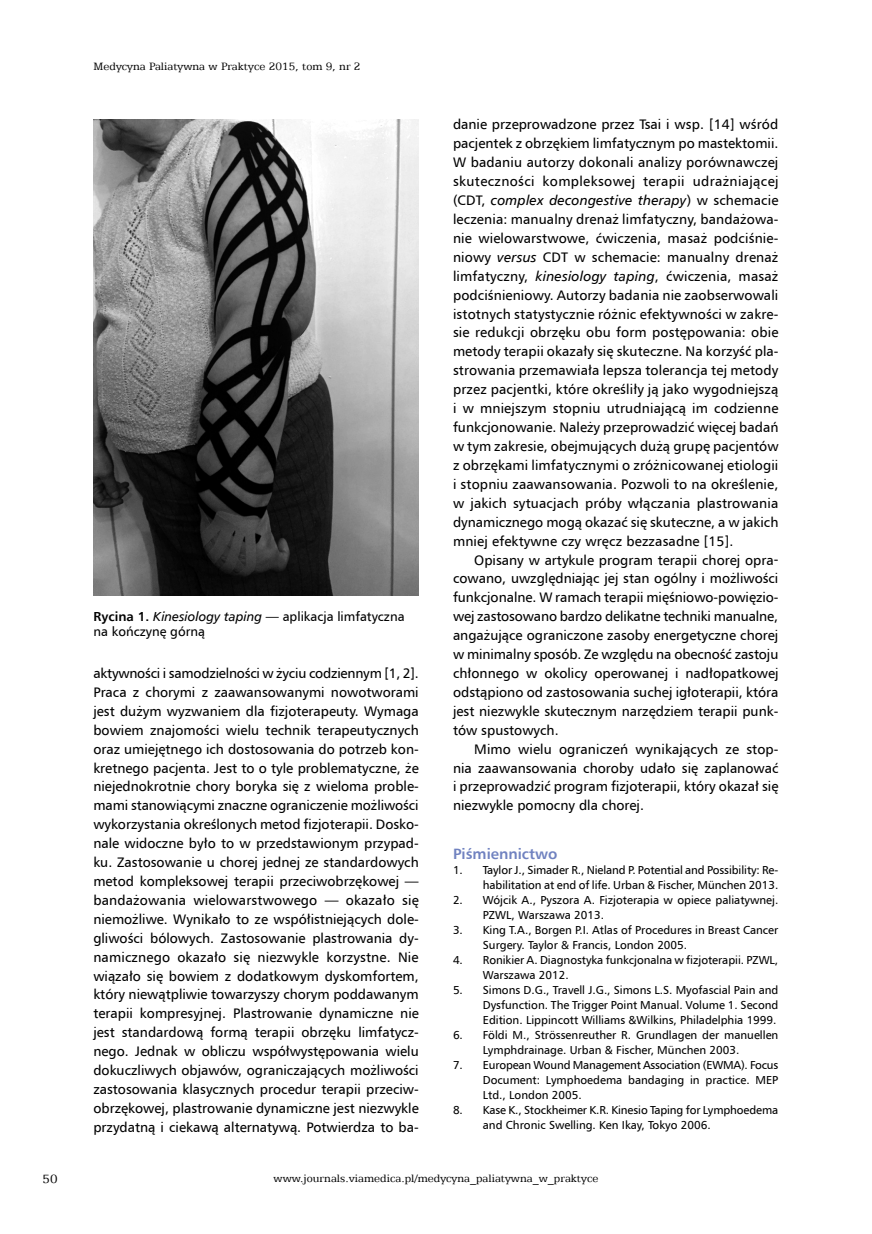
<style>
.page{position:relative;width:872px;height:1234px;background:#fff}
.page>*{position:absolute;margin:0;border:0;box-sizing:border-box;transform-origin:0 0}
.t1{font:700 15px "Humnst 777 EU";color:#7082c0}
.t2{font:13.8px/18.9px "Humnst 777 EU";letter-spacing:.01em;color:#000;text-align:justify}
.t3{font:13.5px "Egyptian 505 EU";color:#000}
.t4{font:13.05px/15.6px "Humnst 777 EU";color:#000}
.t5{font:12px "Egyptian 505 EU";color:#000}
.t6{font:11.55px/15px "Humnst 777 EU";color:#000}
.s1{font-weight:700}
.s2{font-style:italic}
</style>
<div class="page">
<img style="left:93px;top:119px;width:326px;height:476px">
<p class="t5" style="left:94px;top:60px;width:268px">Medycyna Paliatywna w Praktyce 2015, tom 9, nr 2</p>
<p class="t4" style="left:94px;top:608px;width:312px"><span class="s1">Rycina 1.</span> <span class="s2">Kinesiology taping</span> — aplikacja limfatyczna na kończynę górną</p>
<p class="t2" style="left:93px;top:663px;width:327px">aktywności i samodzielności w życiu codziennym [1, 2].<br>Praca z chorymi z zaawansowanymi nowotworami jest dużym wyzwaniem dla fizjoterapeuty. Wymaga bowiem znajomości wielu technik terapeutycznych oraz umiejętnego ich dostosowania do potrzeb kon&shy;kretnego pacjenta. Jest to o tyle problematyczne, że niejednokrotnie chory boryka się z wieloma proble&shy;mami stanowiącymi znaczne ograniczenie możliwości wykorzystania określonych metod fizjoterapii. Dosko&shy;nale widoczne było to w przedstawionym przypad&shy;ku. Zastosowanie u chorej jednej ze standardowych metod kompleksowej terapii przeciwobrzękowej — bandażowania wielowarstwowego — okazało się niemożliwe. Wynikało to ze współistniejących dole&shy;gliwości bólowych. Zastosowanie plastrowania dy&shy;namicznego okazało się niezwykle korzystne. Nie wiązało się bowiem z dodatkowym dyskomfortem, który niewątpliwie towarzyszy chorym poddawanym terapii kompresyjnej. Plastrowanie dynamiczne nie jest standardową formą terapii obrzęku limfatycz&shy;nego. Jednak w obliczu współwystępowania wielu dokuczliwych objawów, ograniczających możliwości zastosowania klasycznych procedur terapii przeciw&shy;obrzękowej, plastrowanie dynamiczne jest niezwykle przydatną i ciekawą alternatywą. Potwierdza to ba-</p>
<p class="t2" style="left:453px;top:115px;width:327px;text-align:left">danie przeprowadzone przez Tsai i wsp. [14] wśród pacjentek z obrzękiem limfatycznym po mastektomii.<br>W badaniu autorzy dokonali analizy porównawczej skuteczności kompleksowej terapii udrażniającej (CDT, <span class="s2">complex decongestive therapy</span>) w schemacie leczenia: manualny drenaż limfatyczny, bandażowa&shy;nie wielowarstwowe, ćwiczenia, masaż podciśnie&shy;niowy <span class="s2">versus</span> CDT w schemacie: manualny drenaż limfatyczny, <span class="s2">kinesiology taping</span>, ćwiczenia, masaż podciśnieniowy. Autorzy badania nie zaobserwowali istotnych statystycznie różnic efektywności w zakre&shy;sie redukcji obrzęku obu form postępowania: obie metody terapii okazały się skuteczne. Na korzyść pla&shy;strowania przemawiała lepsza tolerancja tej metody przez pacjentki, które określiły ją jako wygodniejszą i w mniejszym stopniu utrudniającą im codzienne funkcjonowanie. Należy przeprowadzić więcej badań w tym zakresie, obejmujących dużą grupę pacjentów z obrzękami limfatycznymi o zróżnicowanej etiologii i stopniu zaawansowania. Pozwoli to na określenie, w jakich sytuacjach próby włączania plastrowania dynamicznego mogą okazać się skuteczne, a w jakich mniej efektywne czy wręcz bezzasadne [15].</p>
<p class="t2" style="left:453px;top:550px;width:327px;text-indent:21px">Opisany w artykule program terapii chorej opra&shy;cowano, uwzględniając jej stan ogólny i możliwości funkcjonalne. W ramach terapii mięśniowo-powięzio&shy;wej zastosowano bardzo delikatne techniki manualne, angażujące ograniczone zasoby energetyczne chorej w minimalny sposób. Ze względu na obecność zastoju chłonnego w okolicy operowanej i nadłopatkowej odstąpiono od zastosowania suchej igłoterapii, która jest niezwykle skutecznym narzędziem terapii punk&shy;tów spustowych.</p>
<p class="t2" style="left:453px;top:739px;width:327px;text-indent:21px">Mimo wielu ograniczeń wynikających ze stop&shy;nia zaawansowania choroby udało się zaplanować i przeprowadzić program fizjoterapii, który okazał się niezwykle pomocny dla chorej.</p>
<p class="t1" style="left:453px;top:844px;width:106px">Piśmiennictwo</p>
<p class="t6" style="left:453px;top:862px;width:327px;text-align:right">1. Taylor J., Simader R., Nieland P. Potential and Possibility: Re&shy;habilitation at end of life. Urban &amp; Fischer, München 2013.</p>
<p class="t6" style="left:483px;top:892px;width:297px;text-indent:-30px">2. Wójcik A., Pyszora A. Fizjoterapia w opiece paliatywnej.<br>PZWL, Warszawa 2013.</p>
<p class="t6" style="left:483px;top:922px;width:297px;text-indent:-30px">3. King T.A., Borgen P.I. Atlas of Procedures in Breast Cancer<br>Surgery. Taylor &amp; Francis, London 2005.</p>
<p class="t6" style="left:483px;top:952px;width:297px;text-indent:-30px">4. Ronikier A. Diagnostyka funkcjonalna w fizjoterapii. PZWL,<br>Warszawa 2012.</p>
<p class="t6" style="left:483px;top:982px;width:297px;text-align:justify;text-indent:-30px">5. Simons D.G., Travell J.G., Simons L.S. Myofascial Pain and Dysfunction. The Trigger Point Manual. Volume 1. Second Edition. Lippincott Williams &amp;Wilkins, Philadelphia 1999.</p>
<p class="t6" style="left:483px;top:1027px;width:297px;text-indent:-30px">6. Földi M., Strössenreuther R. Grundlagen der manuellen<br>Lymphdrainage. Urban &amp; Fischer, München 2003.</p>
<p class="t6" style="left:483px;top:1057px;width:297px;text-align:justify;text-indent:-30px">7. European Wound Management Association (EWMA). Focus Document: Lymphoedema bandaging in practice. MEP Ltd., London 2005.</p>
<p class="t6" style="left:483px;top:1102px;width:297px;text-indent:-30px">8. Kase K., Stockheimer K.R. Kinesio Taping for Lymphoedema and Chronic Swelling. Ken Ikay, Tokyo 2006.</p>
<p class="t3" style="left:43px;top:1170px;width:17px">50</p>
<p class="t5" style="left:274px;top:1170px;width:326px">www.journals.viamedica.pl/medycyna_paliatywna_w_praktyce</p>
</div>
